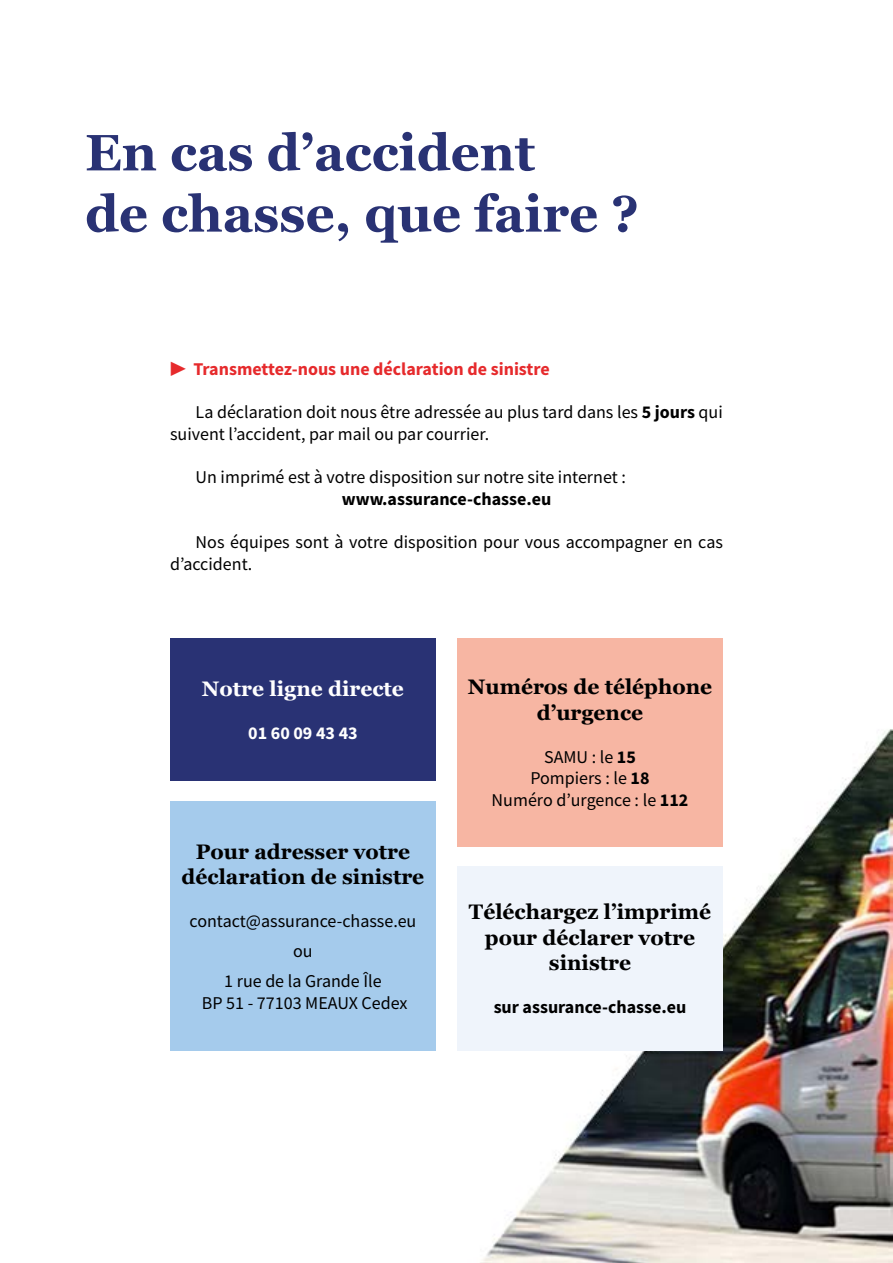
<style>
.page{position:relative;width:893px;height:1263px;background:#fff}
.page>*{position:absolute;margin:0;border:0;box-sizing:border-box;transform-origin:0 0}
.t1{font:700 51px/61.2px "Georgia";color:#293274}
.t2{font:700 21px/25.2px "Georgia";color:#000;text-align:center}
.t3{font:700 21px "Georgia";color:#fff}
.t4{font:18px/21.6px "Source Sans Pro";color:#000}
.t5{font:700 18px "Source Sans Pro";color:#000}
.t6{font:700 18px "Source Sans Pro";color:#e62a2c}
.t7{font:700 18px "Source Sans Pro";color:#fff}
.s1{font-weight:400}
.s2{font-weight:700}
</style>
<div class="page">
<img style="left:397px;top:729px;width:496px;height:534px">
<div style="left:170px;top:638px;width:266px;height:143px;background:#293274"></div>
<div style="left:457px;top:638px;width:266px;height:208px;background:#f7b6a3"></div>
<div style="left:170px;top:801px;width:266px;height:249px;background:#a5cbec"></div>
<div style="left:457px;top:866px;width:266px;height:184px;background:#eff4fb"></div>
<h1 class="t1" style="left:85px;top:122px;width:556px">En cas d’accident<br>de chasse, que faire ?</h1>
<p class="t6" style="left:170px;top:357px;width:381px"><span class="s1">▶</span> Transmettez-nous une déclaration de sinistre</p>
<p class="t4" style="left:170px;top:401px;width:554px;text-indent:26px">La déclaration doit nous être adressée au plus tard dans les <span class="s2">5 jours</span> qui suivent l’accident, par mail ou par courrier.</p>
<p class="t4" style="left:196px;top:466px;width:432px">Un imprimé est à votre disposition sur notre site internet :</p>
<p class="t5" style="left:342px;top:487px;width:211px">www.assurance-chasse.eu</p>
<p class="t4" style="left:170px;top:531px;width:554px;text-indent:26px">Nos équipes sont à votre disposition pour vous accompagner en cas d’accident.</p>
<p class="t3" style="left:202px;top:675px;width:203px">Notre ligne directe</p>
<p class="t7" style="left:248px;top:721px;width:111px">01 60 09 43 43</p>
<p class="t2" style="left:182px;top:839px;width:244px">Pour adresser votre déclaration de sinistre</p>
<p class="t4" style="left:190px;top:906px;width:228px;line-height:30px;text-align:center">contact@assurance-chasse.eu ou<br>1 rue de la Grande Île</p>
<p class="t4" style="left:202px;top:992px;width:207px">BP 51 - 77103 MEAUX Cedex</p>
<p class="t2" style="left:468px;top:674px;width:246px">Numéros de téléphone d’urgence</p>
<p class="t4" style="left:492px;top:746px;width:198px;text-align:center">SAMU : le <span class="s2">15<br></span>Pompiers : le <span class="s2">18<br></span>Numéro d’urgence : le <span class="s2">112</span></p>
<p class="t2" style="left:469px;top:899px;width:244px">Téléchargez l’imprimé pour déclarer votre sinistre</p>
<p class="t5" style="left:494px;top:995px;width:194px">sur assurance-chasse.eu</p>
</div>
